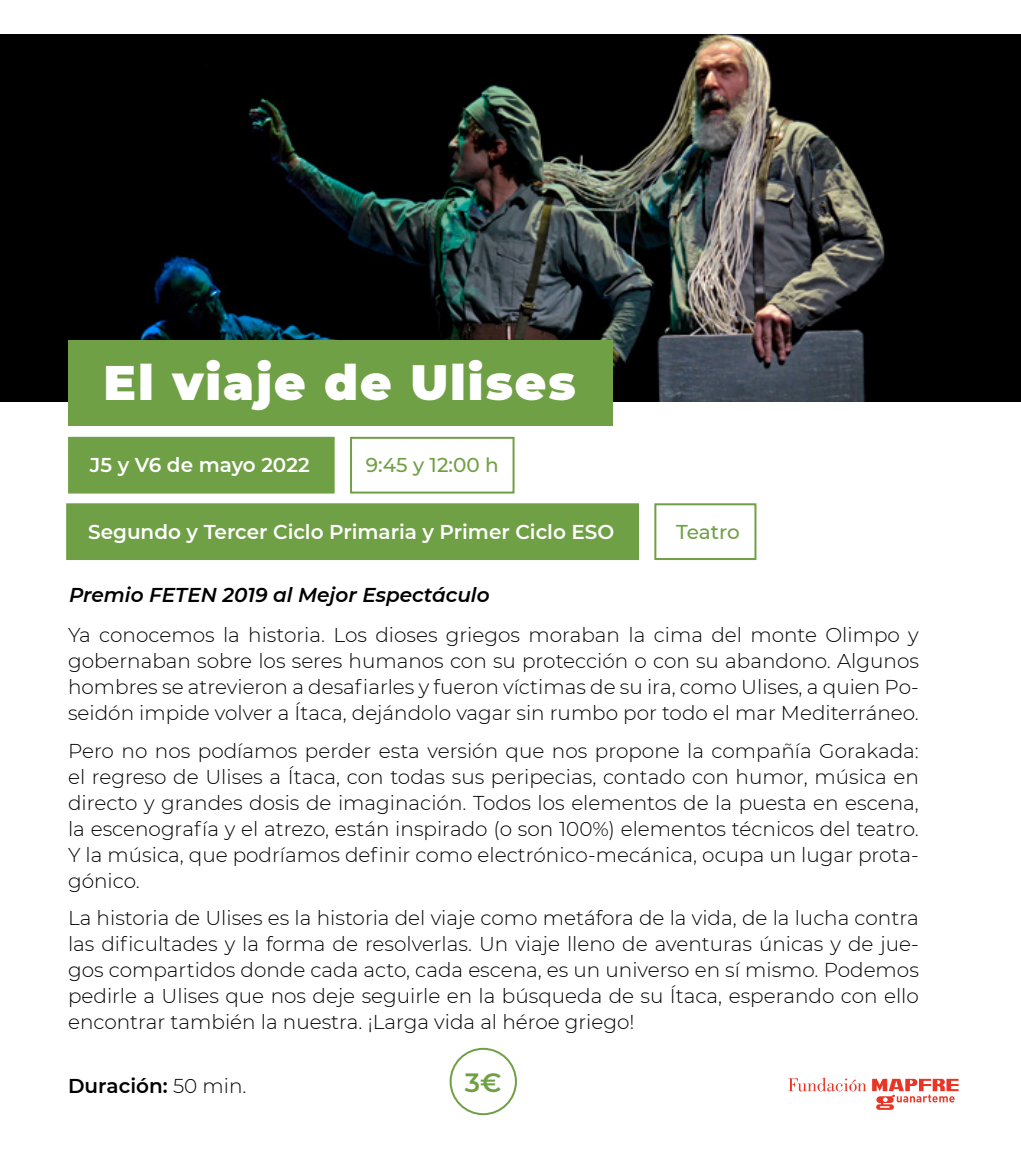
<style>
.page{position:relative;width:1021px;height:1163px;background:#fff}
.page>*{position:absolute;margin:0;border:0;box-sizing:border-box;transform-origin:0 0}
.t1{font:900 48.4px "Montserrat";letter-spacing:.04em;color:#fff}
.t2{font:600 26.4px "Montserrat";color:#70a045}
.t3{font:300 20px/26px "Montserrat";color:#000;text-align:justify}
.t4{font:600 20px "Montserrat";color:#fff}
.t5{font:italic 600 20px "Montserrat";color:#000}
.t6{font:500 20px "Montserrat";color:#70a045}
.t7{font:600 20px "Montserrat";color:#000}
.s1{font-weight:300}
</style>
<div class="page">
<img style="left:0;top:34px;width:1020px;height:368px">
<div style="left:68px;top:340px;width:544px;height:85px;background:#70a045"></div>
<div style="left:68px;top:437px;width:266px;height:56px;background:#70a045"></div>
<div style="left:350px;top:437px;width:164px;height:56px;background:#fff;border:2px solid #70a045"></div>
<div style="left:66px;top:503px;width:573px;height:57px;background:#70a045;border:2px solid #70a045"></div>
<div style="left:654px;top:503px;width:102px;height:57px;background:#fff;border:2px solid #70a045"></div>
<div style="left:449px;top:1047px;width:68px;height:67px;border:2px solid #70a045;border-radius:50%"></div>
<svg style="left:788px;top:1077px;width:78px;height:14px"></svg>
<svg style="left:872px;top:1078px;width:86px;height:31px"></svg>
<h1 class="t1" style="left:104px;top:347px;width:473px">El viaje de Ulises</h1>
<p class="t4" style="left:90px;top:451px;width:221px">J5 y V6 de mayo 2022</p>
<p class="t6" style="left:366px;top:451px;width:134px">9:45 y 12:00 h</p>
<p class="t4" style="left:88px;top:517px;width:527px">Segundo y Tercer Ciclo Primaria y Primer Ciclo ESO</p>
<p class="t6" style="left:676px;top:517px;width:65px">Teatro</p>
<p class="t5" style="left:69px;top:581px;width:422px">Premio FETEN 2019 al Mejor Espectáculo</p>
<p class="t3" style="left:68px;top:621px;width:852px">Ya conocemos la historia. Los dioses griegos moraban la cima del monte Olimpo y gobernaban sobre los seres humanos con su protección o con su abandono. Algunos hombres se atrevieron a desafiarles y fueron víctimas de su ira, como Ulises, a quien Po&shy;seidón impide volver a Ítaca, dejándolo vagar sin rumbo por todo el mar Mediterráneo.</p>
<p class="t3" style="left:68px;top:737px;width:852px">Pero no nos podíamos perder esta versión que nos propone la compañía Gorakada: el regreso de Ulises a Ítaca, con todas sus peripecias, contado con humor, música en directo y grandes dosis de imaginación. Todos los elementos de la puesta en escena, la escenografía y el atrezo, están inspirado (o son 100%) elementos técnicos del teatro.<br>Y la música, que podríamos definir como electrónico-mecánica, ocupa un lugar prota&shy;gónico.</p>
<p class="t3" style="left:68px;top:904px;width:852px">La historia de Ulises es la historia del viaje como metáfora de la vida, de la lucha contra las dificultades y la forma de resolverlas. Un viaje lleno de aventuras únicas y de jue&shy;gos compartidos donde cada acto, cada escena, es un universo en sí mismo. Podemos pedirle a Ulises que nos deje seguirle en la búsqueda de su Ítaca, esperando con ello encontrar también la nuestra. ¡Larga vida al héroe griego!</p>
<p class="t7" style="left:68px;top:1071px;width:180px">Duración: <span class="s1">50 min.</span></p>
<h2 class="t2" style="left:465px;top:1063px;width:38px">3€</h2>
</div>
